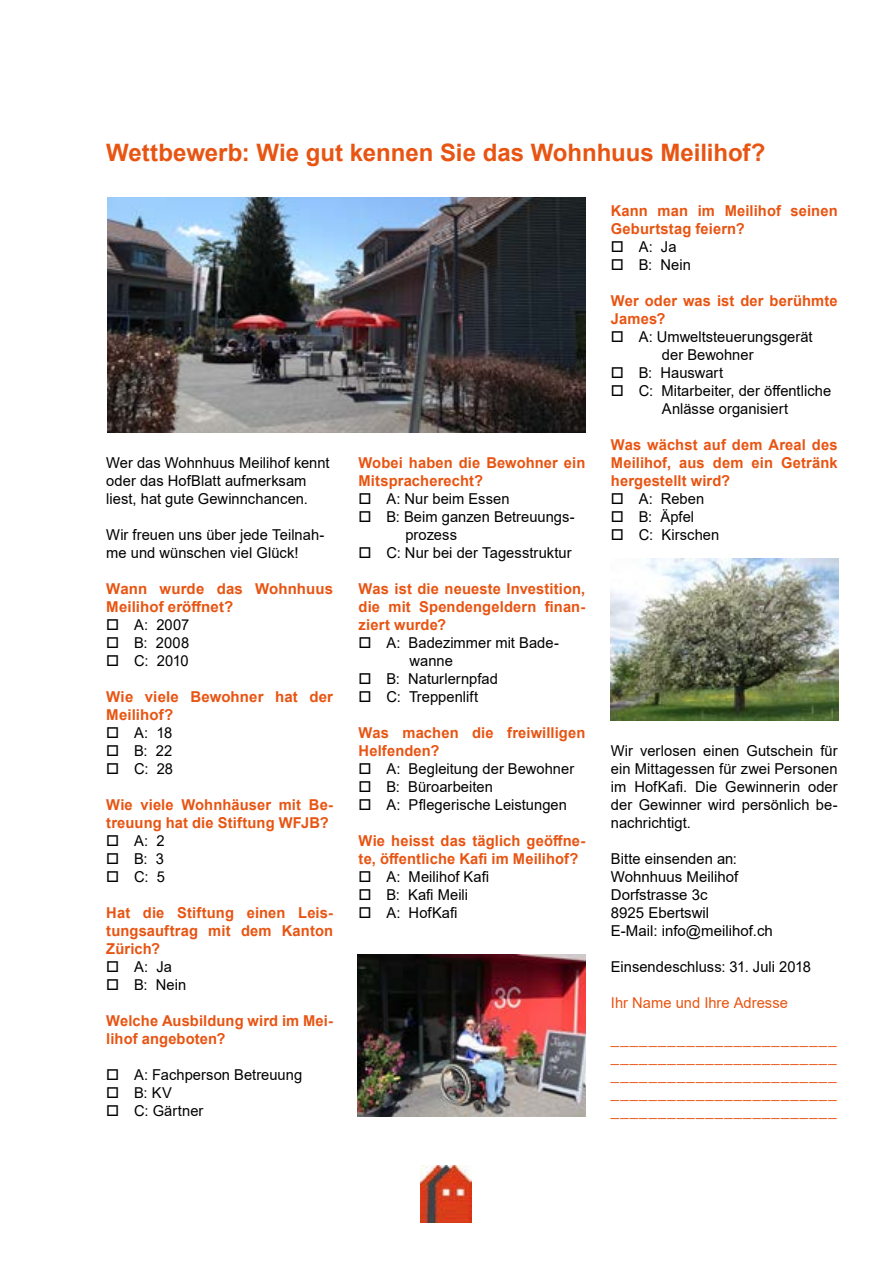
<style>
.page{position:relative;width:893px;height:1263px;background:#fff}
.page>*{position:absolute;margin:0;border:0;box-sizing:border-box;transform-origin:0 0}
.t1{font:700 24px "Arial";letter-spacing:-.005em;color:#e85412}
.t2{font:15px/18px "Arial";color:#000}
.t3{font:700 15px/18px "Arial";letter-spacing:.01em;color:#e85412}
.t4{font:15px/18px "Arial";color:#e85412;text-align:justify}
</style>
<div class="page">
<img style="left:420px;top:1166px;width:51px;height:56px">
<img style="left:108px;top:197px;width:477px;height:235px">
<img style="left:357px;top:954px;width:228px;height:162px">
<img style="left:610px;top:558px;width:228px;height:162px">
<h1 class="t1" style="left:106px;top:136px;width:661px">Wettbewerb: Wie gut kennen Sie das Wohnhuus Meilihof?</h1>
<p class="t2" style="left:106px;top:454px;width:225px">Wer das Wohnhuus Meilihof kennt oder das HofBlatt aufmerksam liest, hat gute Gewinnchancen.</p>
<p class="t2" style="left:106px;top:526px;width:220px">Wir freuen uns über jede Teilnah&shy;me und wünschen viel Glück!</p>
<p class="t3" style="left:106px;top:580px;width:228px">Wann wurde das Wohnhuus<br>Meilihof eröffnet?</p>
<p class="t2" style="left:106px;top:616px;width:84px">□ A: 2007</p>
<p class="t2" style="left:106px;top:634px;width:84px">□ B: 2008</p>
<p class="t2" style="left:106px;top:652px;width:84px">□ C: 2010</p>
<p class="t3" style="left:106px;top:688px;width:228px">Wie viele Bewohner hat der<br>Meilihof?</p>
<p class="t2" style="left:106px;top:724px;width:67px">□ A: 18</p>
<p class="t2" style="left:106px;top:742px;width:68px">□ B: 22</p>
<p class="t2" style="left:106px;top:760px;width:68px">□ C: 28</p>
<p class="t3" style="left:106px;top:796px;width:228px">Wie viele Wohnhäuser mit Be&shy;treuung hat die Stiftung WFJB?</p>
<p class="t2" style="left:106px;top:832px;width:60px">□ A: 2</p>
<p class="t2" style="left:106px;top:850px;width:59px">□ B: 3</p>
<p class="t2" style="left:106px;top:868px;width:60px">□ C: 5</p>
<p class="t3" style="left:106px;top:904px;width:228px;text-align:justify">Hat die Stiftung einen Leis&shy;tungsauftrag mit dem Kanton Zürich?</p>
<p class="t2" style="left:106px;top:958px;width:67px">□ A: Ja</p>
<p class="t2" style="left:106px;top:976px;width:81px">□ B: Nein</p>
<p class="t3" style="left:106px;top:1012px;width:228px">Welche Ausbildung wird im Mei&shy;lihof angeboten?</p>
<p class="t2" style="left:106px;top:1066px;width:197px">□ A: Fachperson Betreuung</p>
<p class="t2" style="left:106px;top:1084px;width:67px">□ B: KV</p>
<p class="t2" style="left:106px;top:1102px;width:99px">□ C: Gärtner</p>
<p class="t3" style="left:359px;top:454px;width:228px">Wobei haben die Bewohner ein<br>Mitspracherecht?</p>
<p class="t2" style="left:359px;top:490px;width:152px">□ A: Nur beim Essen</p>
<p class="t2" style="left:405px;top:508px;width:171px;text-indent:-47px">□ B: Beim ganzen Betreuungs&shy;prozess</p>
<p class="t2" style="left:359px;top:544px;width:215px">□ C: Nur bei der Tagesstruktur</p>
<p class="t3" style="left:359px;top:580px;width:228px;text-align:justify">Was ist die neueste Investition, die mit Spendengeldern finan&shy;ziert wurde?</p>
<p class="t2" style="left:410px;top:634px;width:151px;text-indent:-51px">□ A: Badezimmer mit Bade&shy;wanne</p>
<p class="t2" style="left:359px;top:670px;width:141px">□ B: Naturlernpfad</p>
<p class="t2" style="left:359px;top:688px;width:121px">□ C: Treppenlift</p>
<p class="t3" style="left:359px;top:724px;width:228px">Was machen die freiwilligen<br>Helfenden?</p>
<p class="t2" style="left:359px;top:760px;width:217px">□ A: Begleitung der Bewohner</p>
<p class="t2" style="left:359px;top:778px;width:136px">□ B: Büroarbeiten</p>
<p class="t2" style="left:359px;top:796px;width:210px">□ A: Pflegerische Leistungen</p>
<p class="t3" style="left:359px;top:832px;width:228px">Wie heisst das täglich geöffne&shy;te, öffentliche Kafi im Meilihof?</p>
<p class="t2" style="left:359px;top:868px;width:132px">□ A: Meilihof Kafi</p>
<p class="t2" style="left:359px;top:886px;width:111px">□ B: Kafi Meili</p>
<p class="t2" style="left:359px;top:904px;width:100px">□ A: HofKafi</p>
<p class="t3" style="left:611px;top:202px;width:228px">Kann man im Meilihof seinen<br>Geburtstag feiern?</p>
<p class="t2" style="left:611px;top:238px;width:67px">□ A: Ja</p>
<p class="t2" style="left:611px;top:256px;width:81px">□ B: Nein</p>
<p class="t3" style="left:611px;top:292px;width:228px">Wer oder was ist der berühmte<br>James?</p>
<p class="t2" style="left:611px;top:328px;width:203px;text-align:center">□ A: Umweltsteuerungsgerät der Bewohner</p>
<p class="t2" style="left:611px;top:364px;width:114px">□ B: Hauswart</p>
<p class="t2" style="left:611px;top:382px;width:222px;text-align:center">□ C: Mitarbeiter, der öffentliche<br>Anlässe organisiert</p>
<p class="t3" style="left:611px;top:436px;width:228px;text-align:justify">Was wächst auf dem Areal des Meilihof, aus dem ein Getränk hergestellt wird?</p>
<p class="t2" style="left:611px;top:490px;width:95px">□ A: Reben</p>
<p class="t2" style="left:611px;top:508px;width:85px">□ B: Äpfel</p>
<p class="t2" style="left:611px;top:526px;width:110px">□ C: Kirschen</p>
<p class="t2" style="left:611px;top:742px;width:228px;text-align:justify">Wir verlosen einen Gutschein für ein Mittagessen für zwei Personen im HofKafi. Die Gewinnerin oder der Gewinner wird persönlich be&shy;nachrichtigt.</p>
<p class="t2" style="left:611px;top:850px;width:163px">Bitte einsenden an:<br>Wohnhuus Meilihof<br>Dorfstrasse 3c<br>8925 Ebertswil<br>E-Mail: info@meilihof.ch</p>
<p class="t2" style="left:611px;top:958px;width:202px">Einsendeschluss: 31. Juli 2018</p>
<p class="t4" style="left:611px;top:994px;width:179px">Ihr Name und Ihre Adresse</p>
<p class="t4" style="left:611px;top:1030px;width:227px">________________________ ________________________ ________________________ ________________________ ________________________</p>
</div>
